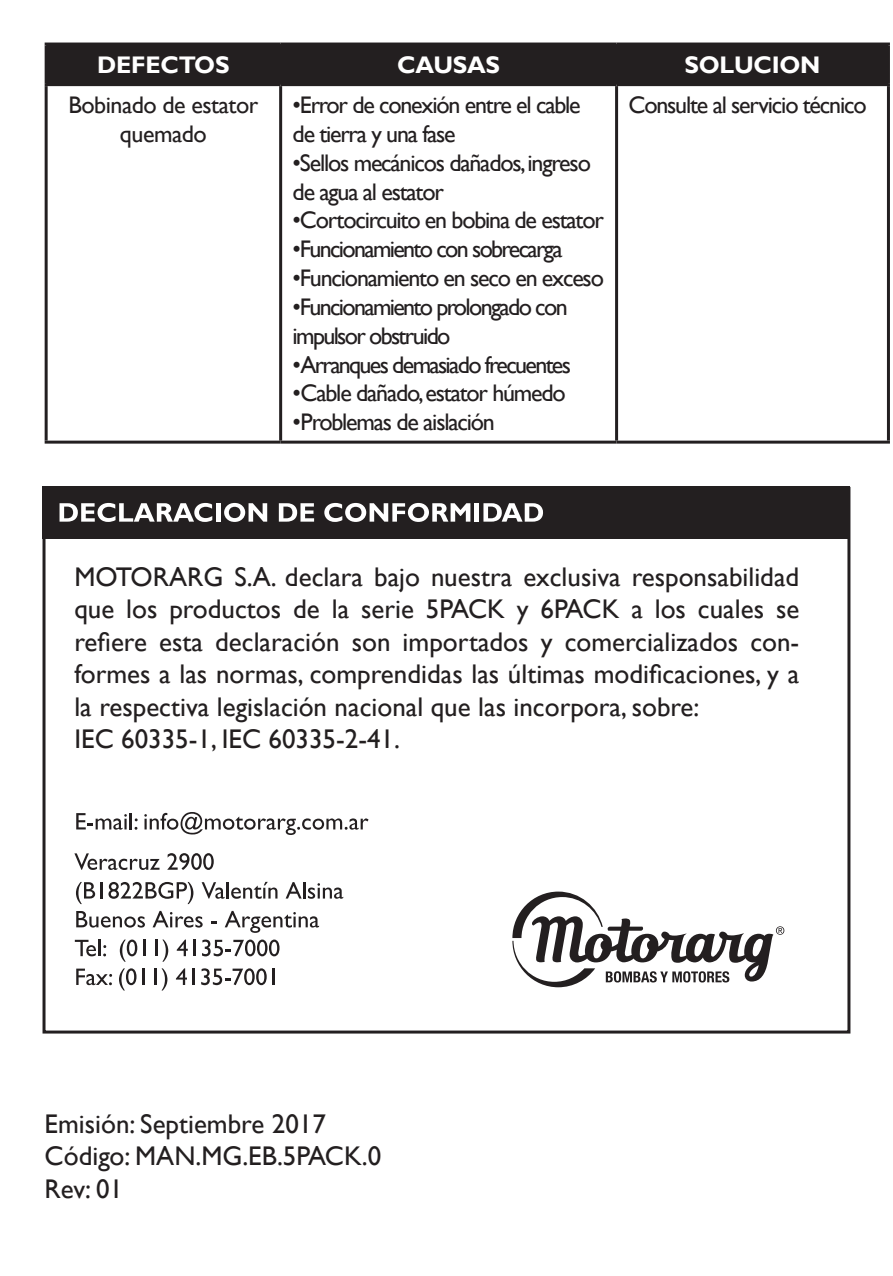
<style>
.page{position:relative;width:893px;height:1276px;background:#fff}
.page>*{position:absolute;margin:0;border:0;box-sizing:border-box;transform-origin:0 0}
.t1{font:27px/32.4px "Gill Sans";color:#231f20}
.t2{font:24px/28.8px "Gill Sans";letter-spacing:-.05em;color:#231f20}
.t3{font:24px/28.8px "Gill Sans";letter-spacing:-.07em;color:#231f20}
.t4{font:24px/28.8px "Gill Sans";letter-spacing:-.02em;color:#231f20;text-align:center}
.t5{font:700 24px "Gill Sans";letter-spacing:-.01em;color:#fff}
</style>
<div class="page">
<div style="left:43px;top:486px;width:807px;height:52px;background:#231f20"></div>
<div style="left:43px;top:487px;width:807px;height:546px;border:3px solid #231f20"></div>
<svg style="left:60px;top:503px;width:152px;height:19px"></svg>
<div style="left:216px;top:503px;width:5px;height:18px;background:#fff"></div>
<svg style="left:224px;top:503px;width:43px;height:19px"></svg>
<svg style="left:279px;top:503px;width:35px;height:18px"></svg>
<svg style="left:324px;top:503px;width:146px;height:19px"></svg>
<hr style="left:475px;top:503px;width:4px;height:18px;background:#fff">
<svg style="left:483px;top:503px;width:60px;height:18px"></svg>
<svg style="left:74px;top:853px;width:86px;height:17px"></svg>
<svg style="left:167px;top:853px;width:47px;height:17px"></svg>
<svg style="left:76px;top:882px;width:19px;height:22px"></svg>
<svg style="left:101px;top:882px;width:92px;height:22px"></svg>
<svg style="left:202px;top:882px;width:23px;height:16px"></svg>
<hr style="left:226px;top:882px;width:3px;height:16px;background:#231f20">
<svg style="left:231px;top:882px;width:46px;height:17px"></svg>
<svg style="left:286px;top:882px;width:57px;height:16px"></svg>
<svg style="left:76px;top:911px;width:69px;height:16px"></svg>
<svg style="left:153px;top:911px;width:50px;height:16px"></svg>
<svg style="left:211px;top:921px;width:6px;height:2px"></svg>
<svg style="left:225px;top:911px;width:94px;height:22px"></svg>
<svg style="left:75px;top:940px;width:21px;height:16px"></svg>
<hr style="left:98px;top:940px;width:3px;height:16px;background:#231f20">
<svg style="left:103px;top:945px;width:3px;height:11px"></svg>
<svg style="left:120px;top:939px;width:17px;height:22px"></svg>
<svg style="left:143px;top:940px;width:2px;height:16px"></svg>
<svg style="left:155px;top:939px;width:13px;height:22px"></svg>
<svg style="left:177px;top:939px;width:11px;height:17px"></svg>
<hr style="left:193px;top:940px;width:3px;height:16px;background:#231f20">
<svg style="left:202px;top:939px;width:77px;height:17px"></svg>
<svg style="left:76px;top:968px;width:36px;height:17px"></svg>
<svg style="left:119px;top:968px;width:17px;height:22px"></svg>
<svg style="left:142px;top:968px;width:2px;height:17px"></svg>
<svg style="left:154px;top:968px;width:2px;height:17px"></svg>
<svg style="left:162px;top:968px;width:5px;height:22px"></svg>
<svg style="left:176px;top:968px;width:11px;height:17px"></svg>
<hr style="left:192px;top:968px;width:3px;height:17px;background:#231f20">
<svg style="left:201px;top:968px;width:66px;height:17px"></svg>
<hr style="left:272px;top:968px;width:3px;height:17px;background:#231f20">
<svg style="left:76px;top:813px;width:62px;height:16px"></svg>
<svg style="left:144px;top:812px;width:225px;height:23px"></svg>
<div style="left:48px;top:46px;width:839px;height:37px;background:#231f20"></div>
<hr style="left:45px;top:43px;width:236px;height:3px;background:#231f20">
<hr style="left:45px;top:46px;width:3px;height:37px;background:#231f20">
<hr style="left:281px;top:43px;width:336px;height:3px;background:#231f20">
<hr style="left:279px;top:46px;width:3px;height:37px;background:#231f20">
<hr style="left:617px;top:43px;width:273px;height:3px;background:#231f20">
<hr style="left:615px;top:46px;width:3px;height:37px;background:#231f20">
<hr style="left:887px;top:46px;width:3px;height:37px;background:#231f20">
<hr style="left:45px;top:83px;width:236px;height:3px;background:#231f20">
<hr style="left:45px;top:86px;width:3px;height:354px;background:#231f20">
<hr style="left:281px;top:83px;width:336px;height:3px;background:#231f20">
<hr style="left:279px;top:86px;width:3px;height:354px;background:#231f20">
<hr style="left:617px;top:83px;width:273px;height:3px;background:#231f20">
<hr style="left:615px;top:86px;width:3px;height:354px;background:#231f20">
<hr style="left:887px;top:86px;width:3px;height:354px;background:#231f20">
<hr style="left:45px;top:440px;width:236px;height:3px;background:#231f20">
<hr style="left:281px;top:440px;width:336px;height:3px;background:#231f20">
<hr style="left:617px;top:440px;width:273px;height:3px;background:#231f20">
<svg style="left:512px;top:891px;width:272px;height:96px"></svg>
<p class="t5" style="left:97px;top:50px;width:134px">DEFECTOS</p>
<p class="t5" style="left:397px;top:50px;width:105px">CAUSAS</p>
<p class="t5" style="left:684px;top:50px;width:138px">SOLUCION</p>
<p class="t4" style="left:68px;top:91px;width:191px">Bobinado de estator quemado</p>
<p class="t2" style="left:293px;top:91px;width:290px">•Error de conexión entre el cable de tierra y una fase</p>
<p class="t2" style="left:293px;top:149px;width:300px">•Sellos mecánicos dañados, ingreso de agua al estator</p>
<p class="t2" style="left:293px;top:206px;width:313px">•Cortocircuito en bobina de estator</p>
<p class="t3" style="left:293px;top:235px;width:272px">•Funcionamiento con sobrecarga</p>
<p class="t2" style="left:293px;top:264px;width:313px">•Funcionamiento en seco en exceso</p>
<p class="t3" style="left:293px;top:293px;width:277px">•Funcionamiento prolongado con impulsor obstruido</p>
<p class="t3" style="left:293px;top:350px;width:280px">•Arranques demasiado frecuentes</p>
<p class="t2" style="left:293px;top:379px;width:275px">•Cable dañado, estator húmedo</p>
<p class="t2" style="left:293px;top:408px;width:204px">•Problemas de aislación</p>
<p class="t2" style="left:629px;top:91px;width:240px">Consulte al servicio técnico</p>
<p class="t1" style="left:74px;top:561px;width:726px">MOTORARG S.A. declara bajo nuestra exclusiva responsabilidad que los productos de la serie 5PACK y 6PACK a los cuales se refiere esta declaración son importados y comercializados con&shy;formes a las normas, comprendidas las últimas modificaciones, y a la respectiva legislación nacional que las incorpora, sobre:<br>IEC 60335-1, IEC 60335-2-41.</p>
<p class="t1" style="left:45px;top:1108px;width:338px">Emisión: Septiembre 2017<br>Código: MAN.MG.EB.5PACK.0<br>Rev: 01</p>
</div>
